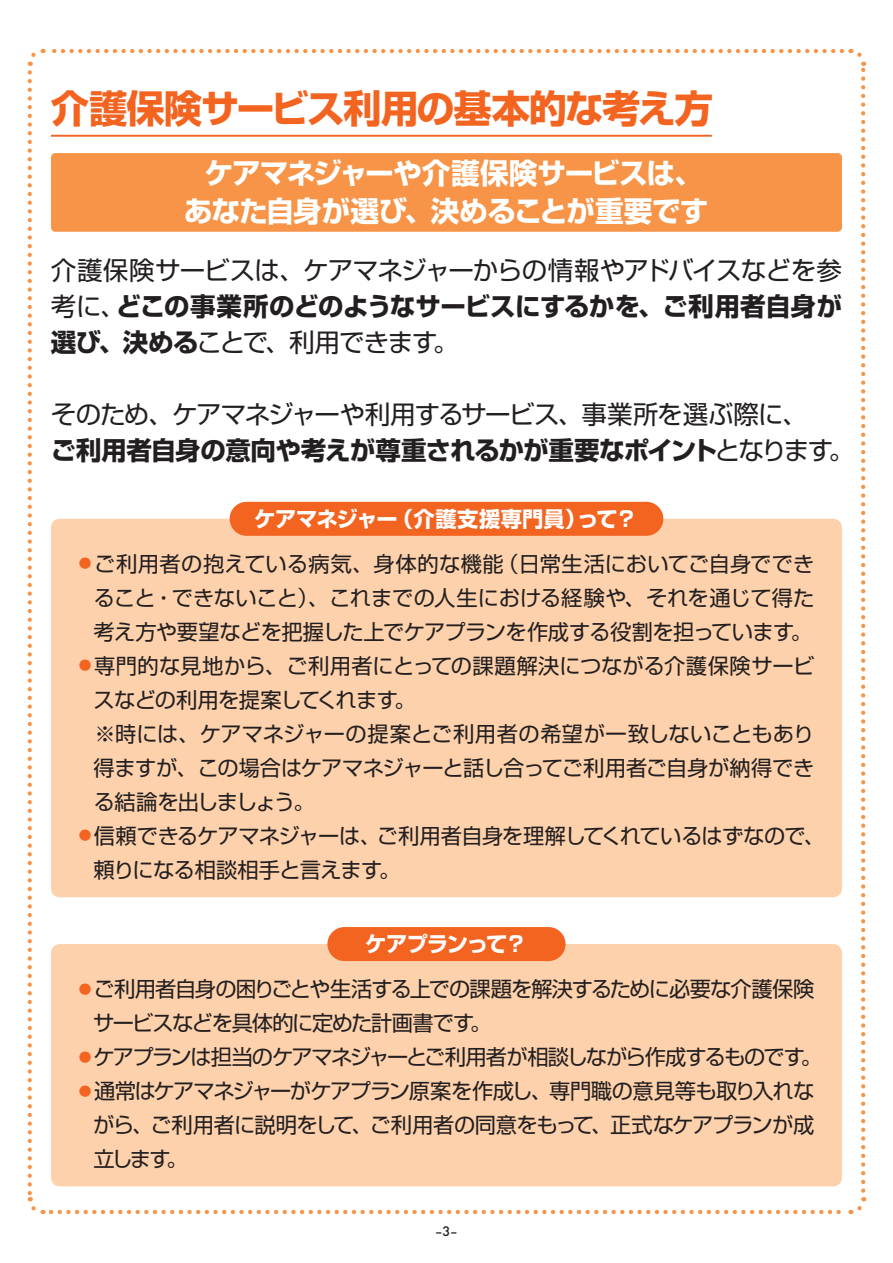
<style>
.page{position:relative;width:893px;height:1263px;background:#fff}
.page>*{position:absolute;margin:0;border:0;box-sizing:border-box;transform-origin:0 0}
.t1{font:700 38.25px "Shin Go Pro";letter-spacing:-.035em;color:#f36421}
.t2{font:700 28.65px/38.2px "Shin Go Pro";letter-spacing:-.035em;color:#fff;text-align:center}
.t3{font:25.5px/36.2px "Shin Go Pro";letter-spacing:-.035em;color:#231f20;text-align:justify}
.t4{font:21.3px/34px "Shin Go Pro";letter-spacing:-.035em;color:#231f20;text-align:justify}
.t5{font:21.3px/34px "Shin Go Pro";letter-spacing:-.015em;color:#231f20}
.t6{font:21.3px/34px "Shin Go Pro";letter-spacing:-.055em;color:#231f20}
.t7{font:21.3px "Shin Go Pro";letter-spacing:-.07em;color:#231f20}
.t8{font:700 21.3px "Shin Go Pro";letter-spacing:-.025em;color:#fff}
.t9{font:500 12.75px "Futura";color:#231f20}
.s1{font-weight:700}
</style>
<div class="page">
<svg style="left:27px;top:72px;width:17px;height:1143px"></svg>
<svg style="left:51px;top:1197px;width:816px;height:17px"></svg>
<svg style="left:850px;top:48px;width:15px;height:1143px"></svg>
<svg style="left:27px;top:49px;width:815px;height:17px"></svg>
<div style="left:51px;top:519px;width:791px;height:378px;background:#fdd1ab;border-radius:9px"></div>
<div style="left:51px;top:944px;width:791px;height:242px;background:#fdd1ab;border-radius:9px"></div>
<div style="left:230px;top:502px;width:433px;height:34px;background:#f36421;border-radius:17px"></div>
<div style="left:327px;top:927px;width:239px;height:34px;background:#f36421;border-radius:17px"></div>
<div style="left:51px;top:153px;width:791px;height:79px;background:#f79447;border-radius:4px"></div>
<hr style="left:51px;top:135px;width:661px;height:2px;background:#f36421">
<h1 class="t1" style="left:51px;top:78px;width:664px">介護保険サービス利用の基本的な考え方</h1>
<h2 class="t2" style="left:184px;top:151px;width:526px">ケアマネジャーや介護保険サービスは、あなた自身が選び、決めることが重要です</h2>
<p class="t3" style="left:51px;top:249px;width:793px">介護保険サービスは、ケアマネジャーからの情報やアドバイスなどを参考に、<span class="s1">どこの事業所のどのようなサービスにするかを、ご利用者自身が選び、決める</span>ことで、利用できます。</p>
<p class="t3" style="left:51px;top:393px;width:805px">そのため、ケアマネジャーや利用するサービス、事業所を選ぶ際に、<br><span class="s1">ご利用者自身の意向や考えが尊重されるかが重要なポイント</span>となります。</p>
<p class="t8" style="left:254px;top:502px;width:385px">ケアマネジャー（介護支援専門員）って？</p>
<p class="t4" style="left:94px;top:544px;width:722px;text-indent:-15px"><sup>●</sup> ご利用者の抱えている病気、身体的な機能（日常生活においてご自身でできること・できないこと）、これまでの人生における経験や、それを通じて得た考え方や要望などを把握した上でケアプランを作成する役割を担っています。</p>
<p class="t5" style="left:94px;top:646px;width:722px;text-indent:-15px"><sup>●</sup> 専門的な見地から、ご利用者にとっての課題解決につながる介護保険サービスなどの利用を提案してくれます。<br>※時には、ケアマネジャーの提案とご利用者の希望が一致しないこともあり得ますが、この場合はケアマネジャーと話し合ってご利用者ご自身が納得できる結論を出しましょう。</p>
<p class="t4" style="left:94px;top:816px;width:733px;text-indent:-15px"><sup>●</sup> 信頼できるケアマネジャーは、ご利用者自身を理解してくれているはずなので、頼りになる相談相手と言えます。</p>
<p class="t8" style="left:365px;top:927px;width:163px">ケアプランって？</p>
<p class="t6" style="left:93px;top:969px;width:723px;text-indent:-15px"><sup>●</sup> ご利用者自身の困りごとや生活する上での課題を解決するために必要な介護保険サービスなどを具体的に定めた計画書です。</p>
<p class="t7" style="left:79px;top:1039px;width:745px"><sup>●</sup> ケアプランは担当のケアマネジャーとご利用者が相談しながら作成するものです。</p>
<p class="t4" style="left:93px;top:1071px;width:723px;text-indent:-15px"><sup>●</sup> 通常はケアマネジャーがケアプラン原案を作成し、専門職の意見等も取り入れながら、ご利用者に説明をして、ご利用者の同意をもって、正式なケアプランが成立します。</p>
<p class="t9" style="left:435px;top:1222px;width:25px">–3–</p>
</div>
